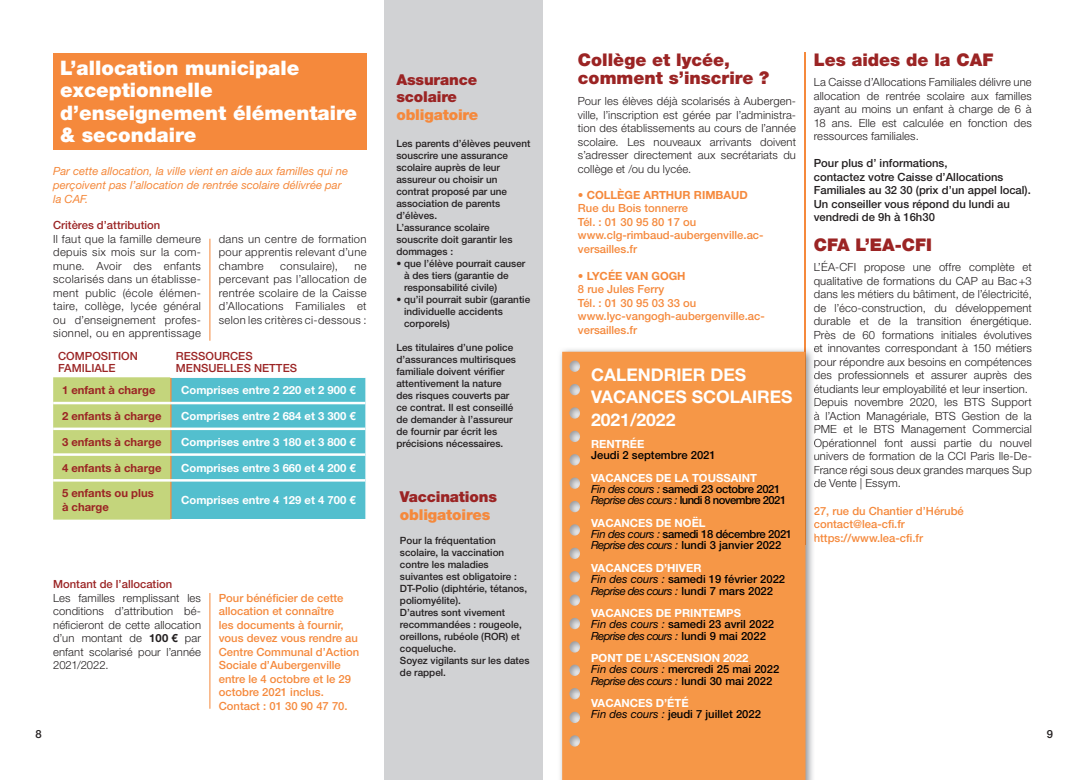
<style>
.page{position:relative;width:1085px;height:780px;background:#fff}
.page>*{position:absolute;margin:0;border:0;box-sizing:border-box;transform-origin:0 0}
.t1{font:900 20px/22.5px "Helvetica Neue LT Std";color:#fff}
.t2{font:900 17.5px/18.8px "Helvetica Neue LT Std";color:#9b2424}
.t3{font:700 17.5px/22.5px "Helvetica Neue LT Std";color:#fff}
.t4{font:900 15px/17.5px "Helvetica Neue LT Std";letter-spacing:-.01em;color:#9b2424}
.t5{font:900 15px "Helvetica Neue LT Std";letter-spacing:-.01em;color:#f5893c}
.t6{font:300 11.25px/13.5px "Helvetica Neue LT Std";letter-spacing:.01em;color:#231f20;text-align:justify}
.t7{font:500 11.25px/13.5px "Helvetica Neue LT Std";color:#f5893c}
.t8{font:500 11.25px/11.2px "Helvetica Neue LT Std";color:#000001}
.t9{font:500 11.25px/13.5px "Helvetica Neue LT Std";color:#231f20}
.t10{font:700 11.25px "Helvetica Neue LT Std";color:#fff}
.t11{font:italic 11.25px/13.8px "Helvetica Neue LT Std";color:#f5893c}
.t12{font:500 11.25px/12.5px "Helvetica Neue LT Std";color:#9b2424}
.t13{font:500 11.25px/11.2px "Helvetica Neue LT Std";letter-spacing:-.05em;color:#000001}
.t14{font:700 11.25px/13.5px "Helvetica Neue LT Std";color:#9b2424}
.t15{font:500 11.25px/11.2px "Helvetica Neue LT Std";letter-spacing:-.03em;color:#000001}
.t16{font:700 11.25px "Helvetica Neue LT Std";color:#f5893c}
.t17{font:300 11.25px "Helvetica Neue LT Std";letter-spacing:.03em;color:#231f20}
.t18{font:500 10px/12px "Helvetica Neue LT Std";color:#231f20}
.s1{font-weight:700}
.s2{font-weight:700;color:#fff}
.s3{font-weight:400;font-style:italic}
</style>
<div class="page">
<div style="left:384px;top:0;width:158px;height:780px;background:#d1d2d4"></div>
<div style="left:53px;top:54px;width:313px;height:96px;background:#f5893c"></div>
<svg style="left:53px;top:377px;width:313px;height:142px;background:#80c8af"></svg>
<hr style="left:170px;top:481px;width:1px;height:38px;background:#f5893c">
<hr style="left:53px;top:402px;width:118px;height:2px;background:#fff">
<hr style="left:171px;top:402px;width:194px;height:2px;background:#fff">
<hr style="left:53px;top:427px;width:118px;height:3px;background:#fff">
<hr style="left:171px;top:427px;width:194px;height:3px;background:#fff">
<hr style="left:53px;top:453px;width:118px;height:3px;background:#fff">
<hr style="left:171px;top:453px;width:194px;height:3px;background:#fff">
<hr style="left:53px;top:479px;width:118px;height:2px;background:#fff">
<hr style="left:171px;top:479px;width:194px;height:2px;background:#fff">
<hr style="left:209px;top:239px;width:1px;height:102px;background:#f5893c">
<hr style="left:209px;top:593px;width:1px;height:115px;background:#f5893c">
<hr style="left:804px;top:52px;width:1px;height:492px;background:#f5893c">
<img style="left:560px;top:347px;width:253px;height:433px">
<svg style="left:814px;top:347px;width:1px;height:140px"></svg>
<svg style="left:814px;top:507px;width:1px;height:35px"></svg>
<div style="left:562px;top:352px;width:243px;height:428px;background:#f69747"></div>
<h1 class="t1" style="left:60px;top:56px;width:298px">L’allocation municipale exceptionnelle d’enseignement élémentaire &amp; secondaire</h1>
<p class="t11" style="left:53px;top:164px;width:296px">Par cette allocation, la ville vient en aide aux familles qui ne perçoivent pas l’allocation de rentrée scolaire délivrée par la CAF.</p>
<p class="t12" style="left:53px;top:219px;width:109px">Critères d’attribution</p>
<p class="t6" style="left:53px;top:232px;width:149px">Il faut que la famille demeure depuis six mois sur la com&shy;mune. Avoir des enfants scolarisés dans un établisse&shy;ment public (école élémen&shy;taire, collège, lycée général ou d’enseignement profes&shy;sionnel, ou en apprentissage</p>
<p class="t6" style="left:219px;top:232px;width:149px">dans un centre de formation pour apprentis relevant d’une chambre</p>
<p class="t17" style="left:280px;top:259px;width:59px">consulaire),</p>
<p class="t6" style="left:219px;top:259px;width:149px;text-indent:136px">ne percevant pas l’allocation de rentrée scolaire de la Caisse d’Allocations Familiales et selon les critères ci-dessous :</p>
<p class="t12" style="left:58px;top:349px;width:81px">COMPOSITION<br>FAMILIALE</p>
<p class="t12" style="left:176px;top:349px;width:123px">RESSOURCES<br>MENSUELLES NETTES</p>
<p class="t14" style="left:62px;top:383px;width:95px">1 enfant à charge</p>
<p class="t10" style="left:181px;top:383px;width:176px">Comprises entre 2 220 et 2 900 €</p>
<p class="t14" style="left:62px;top:409px;width:101px">2 enfants à charge</p>
<p class="t10" style="left:181px;top:409px;width:176px">Comprises entre 2 684 et 3 300 €</p>
<p class="t14" style="left:62px;top:434px;width:101px">3 enfants à charge</p>
<p class="t10" style="left:181px;top:434px;width:176px">Comprises entre 3 180 et 3 800 €</p>
<p class="t14" style="left:62px;top:460px;width:101px">4 enfants à charge</p>
<p class="t10" style="left:181px;top:460px;width:176px">Comprises entre 3 660 et 4 200 €</p>
<p class="t14" style="left:62px;top:486px;width:93px">5 enfants ou plus à charge</p>
<p class="t10" style="left:181px;top:493px;width:176px">Comprises entre 4 129 et 4 700 €</p>
<p class="t12" style="left:53px;top:578px;width:121px">Montant de l’allocation</p>
<p class="t6" style="left:53px;top:591px;width:149px">Les familles remplissant les conditions d’attribution bé&shy;néficieront de cette allocation d’un montant de <span class="s1">100 €</span> par enfant scolarisé pour l’année 2021/2022.</p>
<p class="t7" style="left:219px;top:591px;width:142px">Pour bénéficier de cette allocation et connaître<br>les documents à fournir, vous devez vous rendre au<br>Centre Communal d’Action<br>Sociale d’Aubergenville entre le 4 octobre et le 29 octobre 2021 inclus.<br>Contact : 01 30 90 47 70.</p>
<h3 class="t4" style="left:396px;top:70px;width:82px">Assurance scolaire</h3>
<h3 class="t5" style="left:396px;top:105px;width:83px">obligatoire</h3>
<p class="t18" style="left:396px;top:137px;width:135px">Les parents d’élèves peuvent souscrire une assurance scolaire auprès de leur assureur ou choisir un contrat proposé par une association de parents d’élèves.<br>L’assurance scolaire souscrite doit garantir les dommages :</p>
<p class="t18" style="left:404px;top:257px;width:123px;text-indent:-8px">• que l’élève pourrait causer à des tiers (garantie de responsabilité civile)</p>
<p class="t18" style="left:404px;top:293px;width:127px;text-indent:-8px">• qu’il pourrait subir (garantie individuelle accidents corporels)</p>
<p class="t18" style="left:396px;top:341px;width:121px">Les titulaires d’une police d’assurances multirisques familiale doivent vérifier attentivement la nature des risques couverts par ce contrat. Il est conseillé de demander à l’assureur de fournir par écrit les précisions nécessaires.</p>
<h3 class="t4" style="left:400px;top:488px;width:98px">Vaccinations</h3>
<h3 class="t5" style="left:400px;top:505px;width:92px">obligatoires</h3>
<p class="t18" style="left:400px;top:534px;width:131px">Pour la fréquentation scolaire, la vaccination contre les maladies suivantes est obligatoire :<br>DT-Polio (diphtérie, tétanos, poliomyélite).<br>D’autres sont vivement recommandées : rougeole, oreillons, rubéole (ROR) et coqueluche.<br>Soyez vigilants sur les dates de rappel.</p>
<h2 class="t2" style="left:578px;top:50px;width:193px">Collège et lycée, comment s’inscrire ?</h2>
<p class="t6" style="left:578px;top:94px;width:219px">Pour les élèves déjà scolarisés à Aubergen&shy;ville, l’inscription est gérée par l’administra&shy;tion des établissements au cours de l’année scolaire. Les nouveaux arrivants doivent s’adresser directement aux secrétariats du collège et /ou du lycée.</p>
<p class="t16" style="left:578px;top:188px;width:171px">• COLLÈGE ARTHUR RIMBAUD</p>
<p class="t7" style="left:578px;top:201px;width:187px">Rue du Bois tonnerre<br>Tél. : 01 30 95 80 17 ou www.clg-rimbaud-aubergenville.ac&shy;versailles.fr</p>
<p class="t16" style="left:578px;top:269px;width:109px">• LYCÉE VAN GOGH</p>
<p class="t7" style="left:578px;top:282px;width:188px">8 rue Jules Ferry<br>Tél. : 01 30 95 03 33 ou www.lyc-vangogh-aubergenville.ac&shy;versailles.fr</p>
<h2 class="t3" style="left:591px;top:363px;width:203px">CALENDRIER DES<br>VACANCES SCOLAIRES<br>2021/2022</h2>
<p class="t10" style="left:591px;top:437px;width:55px">RENTRÉE</p>
<p class="t8" style="left:591px;top:449px;width:126px">Jeudi 2 septembre 2021</p>
<p class="t13" style="left:591px;top:472px;width:197px"><span class="s2">VACANCES DE LA TOUSSAINT<br></span><span class="s3">Fin des cours :</span> samedi 23 octobre 2021<br><span class="s3">Reprise des cours :</span> lundi 8 novembre 2021</p>
<p class="t15" style="left:591px;top:517px;width:203px"><span class="s2">VACANCES DE NOËL<br></span><span class="s3">Fin des cours :</span> samedi 18 décembre 2021<br><span class="s3">Reprise des cours :</span> lundi 3 janvier 2022</p>
<p class="t8" style="left:591px;top:562px;width:196px"><span class="s2">VACANCES D’HIVER<br></span><span class="s3">Fin des cours :</span> samedi 19 février 2022<br><span class="s3">Reprise des cours :</span> lundi 7 mars 2022</p>
<p class="t8" style="left:591px;top:607px;width:184px"><span class="s2">VACANCES DE PRINTEMPS<br></span><span class="s3">Fin des cours :</span> samedi 23 avril 2022<br><span class="s3">Reprise des cours :</span> lundi 9 mai 2022</p>
<p class="t8" style="left:591px;top:652px;width:190px"><span class="s2">PONT DE L’ASCENSION 2022<br></span><span class="s3">Fin des cours :</span> mercredi 25 mai 2022<br><span class="s3">Reprise des cours :</span> lundi 30 mai 2022</p>
<p class="t8" style="left:591px;top:697px;width:171px"><span class="s2">VACANCES D’ÉTÉ<br></span><span class="s3">Fin des cours :</span> jeudi 7 juillet 2022</p>
<h2 class="t2" style="left:813px;top:50px;width:181px">Les aides de la CAF</h2>
<p class="t6" style="left:813px;top:75px;width:219px">La Caisse d’Allocations Familiales délivre une allocation de rentrée scolaire aux familles ayant au moins un enfant à charge de 6 à 18 ans. Elle est calculée en fonction des ressources familiales.</p>
<p class="t9" style="left:813px;top:156px;width:218px">Pour plus d’ informations,<br>contactez votre Caisse d’Allocations Familiales au 32 30 (prix d’un appel local).<br>Un conseiller vous répond du lundi au vendredi de 9h à 16h30</p>
<h2 class="t2" style="left:813px;top:235px;width:120px">CFA L’EA-CFI</h2>
<p class="t6" style="left:813px;top:260px;width:219px;text-align:left">L’ÉA-CFI propose une offre complète et qualitative de formations du CAP au Bac +3 dans les métiers du bâtiment, de l’électricité, de l’éco-construction, du développement durable et de la transition énergétique.<br>Près de 60 formations initiales évolutives et innovantes correspondant à 150 métiers pour répondre aux besoins en compétences des professionnels et assurer auprès des étudiants leur employabilité et leur insertion.<br>Depuis novembre 2020, les BTS Support à l’Action Managériale, BTS Gestion de la PME et le BTS Management Commercial Opérationnel font aussi partie du nouvel univers de formation de la CCI Paris Ile-De-France régi sous deux grandes marques Sup de Vente | Essym.</p>
<p class="t7" style="left:813px;top:503px;width:152px">27, rue du Chantier d’Hérubé contact@lea-cfi.fr https://www.lea-cfi.fr</p>
<p class="t9" style="left:35px;top:726px;width:8px">8</p>
<p class="t9" style="left:1046px;top:726px;width:8px">9</p>
</div>
